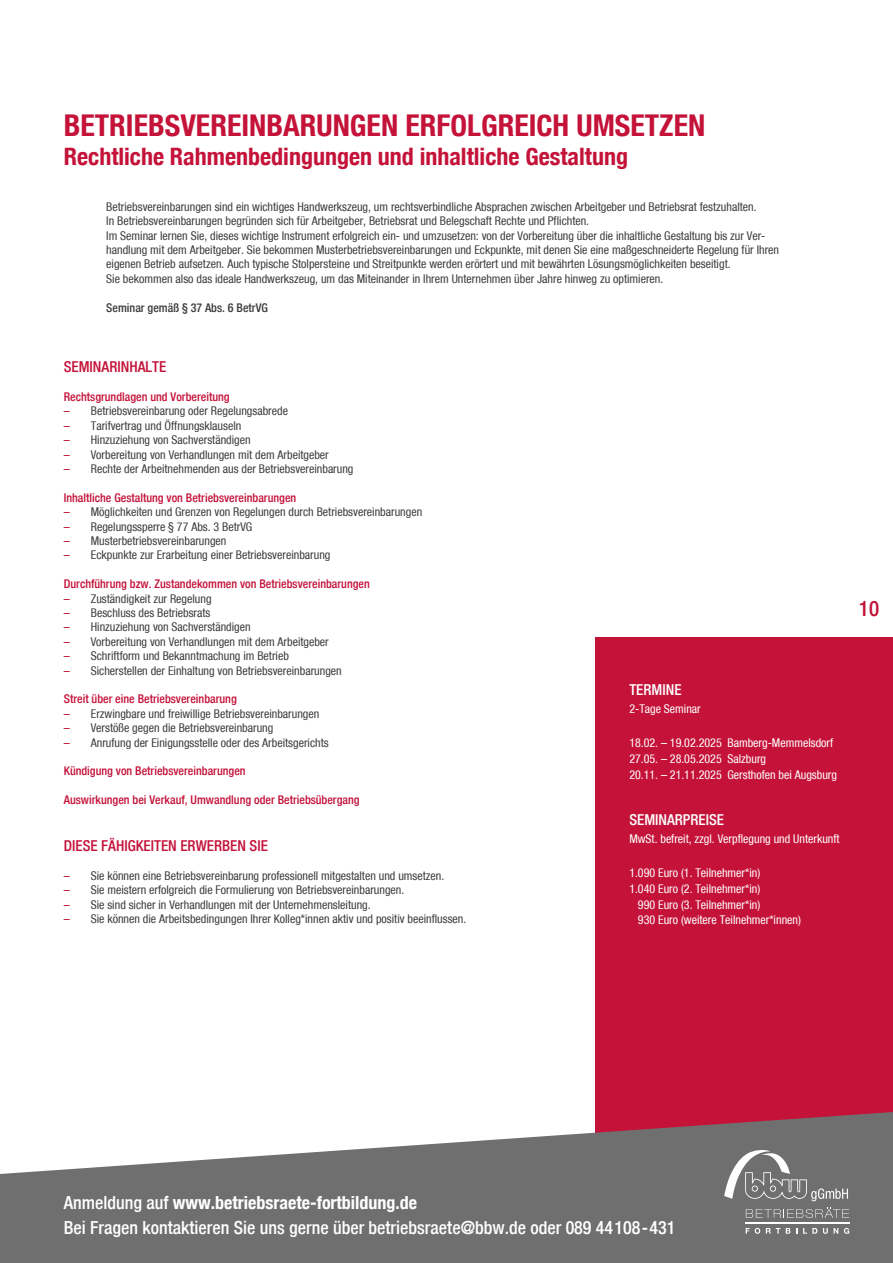
<style>
.page{position:relative;width:893px;height:1263px;background:#fff}
.page>*{position:absolute;margin:0;border:0;box-sizing:border-box;transform-origin:0 0}
.Headline_BetrVG{font:700 condensed 30px "Bfz";color:#c41239}
.Subline_BetrVG{font:700 condensed 24px "Bfz";color:#c41239}
.t1{font:500 condensed 21px "Bfz";color:#c41239}
.t2{font:500 condensed 18px "Bfz";color:#fff}
.t3{font:700 condensed 18px "Bfz";color:#fff}
.t4{font:500 condensed 15px "Bfz";color:#c41239}
.t5{font:500 condensed 15px "Bfz";color:#fff}
.t6{font:condensed 12px/14.4px "Bfz";color:#3c3c3b}
.t7{font:condensed 12px "Bfz";color:#fff}
.t8{font:500 condensed 12px "Bfz";color:#c41239}
.t9{font:500 condensed 12px "Bfz";color:#3c3c3b}
.s1{color:#c41239}
.s2{font-weight:500}
</style>
<div class="page">
<div style="left:595px;top:638px;width:298px;height:625px;background:#c41239"></div>
<svg style="left:0;top:1112px;width:893px;height:151px;fill:#706f6f"></svg>
<svg style="left:724px;top:1150px;width:124px;height:51px;background:#868585"></svg>
<svg style="left:746px;top:1207px;width:103px;height:11px"></svg>
<svg style="left:823px;top:1228px;width:5px;height:6px"></svg>
<svg style="left:746px;top:1228px;width:14px;height:6px"></svg>
<svg style="left:786px;top:1228px;width:4px;height:6px"></svg>
<svg style="left:834px;top:1228px;width:4px;height:6px"></svg>
<svg style="left:766px;top:1228px;width:14px;height:6px"></svg>
<svg style="left:803px;top:1228px;width:14px;height:6px"></svg>
<svg style="left:844px;top:1228px;width:5px;height:6px"></svg>
<hr style="left:745px;top:1222px;width:104px;height:2px;background:#fff">
<p class="Headline_BetrVG" style="left:64px;top:107px;width:643px">BETRIEBSVEREINBARUNGEN ERFOLGREICH UMSETZEN</p>
<p class="Subline_BetrVG" style="left:64px;top:142px;width:566px">Rechtliche Rahmenbedingungen und inhaltliche Gestaltung</p>
<p class="t6" style="left:106px;top:199px;width:674px">Betriebsvereinbarungen sind ein wichtiges Handwerkszeug, um rechtsverbindliche Absprachen zwischen Arbeitgeber und Betriebsrat festzuhalten.<br>In Betriebsvereinbarungen begründen sich für Arbeitgeber, Betriebsrat und Belegschaft Rechte und Pflichten.<br>Im Seminar lernen Sie, dieses wichtige Instrument erfolgreich ein- und umzusetzen: von der Vorbereitung über die inhaltliche Gestaltung bis zur Ver&shy;handlung mit dem Arbeitgeber. Sie bekommen Musterbetriebsvereinbarungen und Eckpunkte, mit denen Sie eine maßgeschneiderte Regelung für Ihren eigenen Betrieb aufsetzen. Auch typische Stolpersteine und Streitpunkte werden erörtert und mit bewährten Lösungsmöglichkeiten beseitigt.<br>Sie bekommen also das ideale Handwerkszeug, um das Miteinander in Ihrem Unternehmen über Jahre hinweg zu optimieren.</p>
<p class="t9" style="left:106px;top:300px;width:163px">Seminar gemäß § 37 Abs. 6 BetrVG</p>
<p class="t4" style="left:64px;top:358px;width:104px">SEMINARINHALTE</p>
<p class="t8" style="left:64px;top:390px;width:167px">Rechtsgrundlagen und Vorbereitung</p>
<p class="t6" style="left:64px;top:404px;width:226px"><span class="s1">–</span> Betriebsvereinbarung oder Regelungsabrede</p>
<p class="t6" style="left:64px;top:418px;width:179px"><span class="s1">–</span> Tarifvertrag und Öffnungsklauseln</p>
<p class="t6" style="left:64px;top:433px;width:188px"><span class="s1">–</span> Hinzuziehung von Sachverständigen</p>
<p class="t6" style="left:64px;top:447px;width:267px"><span class="s1">–</span> Vorbereitung von Verhandlungen mit dem Arbeitgeber</p>
<p class="t6" style="left:64px;top:461px;width:291px"><span class="s1">–</span> Rechte der Arbeitnehmenden aus der Betriebsvereinbarung</p>
<p class="t8" style="left:64px;top:490px;width:234px">Inhaltliche Gestaltung von Betriebsvereinbarungen</p>
<p class="t6" style="left:64px;top:505px;width:360px"><span class="s1">–</span> Möglichkeiten und Grenzen von Regelungen durch Betriebsvereinbarungen</p>
<p class="t6" style="left:64px;top:519px;width:190px"><span class="s1">–</span> Regelungssperre § 77 Abs. 3 BetrVG</p>
<p class="t6" style="left:64px;top:533px;width:164px"><span class="s1">–</span> Musterbetriebsvereinbarungen</p>
<p class="t6" style="left:64px;top:548px;width:268px"><span class="s1">–</span> Eckpunkte zur Erarbeitung einer Betriebsvereinbarung</p>
<p class="t8" style="left:64px;top:577px;width:308px">Durchführung bzw. Zustandekommen von Betriebsvereinbarungen</p>
<p class="t6" style="left:64px;top:591px;width:149px"><span class="s1">–</span> Zuständigkeit zur Regelung</p>
<p class="t6" style="left:64px;top:605px;width:148px"><span class="s1">–</span> Beschluss des Betriebsrats</p>
<p class="t6" style="left:64px;top:620px;width:188px"><span class="s1">–</span> Hinzuziehung von Sachverständigen</p>
<p class="t6" style="left:64px;top:634px;width:267px"><span class="s1">–</span> Vorbereitung von Verhandlungen mit dem Arbeitgeber</p>
<p class="t6" style="left:64px;top:649px;width:227px"><span class="s1">–</span> Schriftform und Bekanntmachung im Betrieb</p>
<p class="t6" style="left:64px;top:663px;width:279px"><span class="s1">–</span> Sicherstellen der Einhaltung von Betriebsvereinbarungen</p>
<p class="t8" style="left:64px;top:692px;width:175px">Streit über eine Betriebsvereinbarung</p>
<p class="t6" style="left:64px;top:706px;width:257px"><span class="s1">–</span> Erzwingbare und freiwillige Betriebsvereinbarungen</p>
<p class="t6" style="left:64px;top:721px;width:211px"><span class="s1">–</span> Verstöße gegen die Betriebsvereinbarung</p>
<p class="t6" style="left:64px;top:735px;width:266px"><span class="s1">–</span> Anrufung der Einigungsstelle oder des Arbeitsgerichts</p>
<p class="t8" style="left:64px;top:764px;width:183px">Kündigung von Betriebsvereinbarungen</p>
<p class="t8" style="left:64px;top:793px;width:297px">Auswirkungen bei Verkauf, Umwandlung oder Betriebsübergang</p>
<p class="t4" style="left:64px;top:837px;width:206px">DIESE FÄHIGKEITEN ERWERBEN SIE</p>
<p class="t6" style="left:64px;top:868px;width:382px"><span class="s1">–</span> Sie können eine Betriebsvereinbarung professionell mitgestalten und umsetzen.</p>
<p class="t6" style="left:64px;top:883px;width:342px"><span class="s1">–</span> Sie meistern erfolgreich die Formulierung von Betriebsvereinbarungen.</p>
<p class="t6" style="left:64px;top:897px;width:308px"><span class="s1">–</span> Sie sind sicher in Verhandlungen mit der Unternehmensleitung.</p>
<p class="t6" style="left:64px;top:911px;width:404px"><span class="s1">–</span> Sie können die Arbeitsbedingungen Ihrer Kolleg*innen aktiv und positiv beeinflussen.</p>
<p class="t5" style="left:629px;top:681px;width:54px">TERMINE</p>
<p class="t7" style="left:629px;top:702px;width:73px">2-Tage Seminar</p>
<p class="t7" style="left:629px;top:736px;width:205px">18.02. – 19.02.2025 Bamberg-Memmelsdorf</p>
<p class="t7" style="left:629px;top:752px;width:138px">27.05. – 28.05.2025 Salzburg</p>
<p class="t7" style="left:629px;top:767px;width:209px">20.11. – 21.11.2025 Gersthofen bei Augsburg</p>
<p class="t5" style="left:629px;top:811px;width:96px">SEMINARPREISE</p>
<p class="t7" style="left:629px;top:832px;width:212px">MwSt. befreit, zzgl. Verpflegung und Unterkunft</p>
<p class="t7" style="left:629px;top:866px;width:132px">1.090 Euro (1. Teilnehmer*in)</p>
<p class="t7" style="left:629px;top:882px;width:132px">1.040 Euro (2. Teilnehmer*in)</p>
<p class="t7" style="left:638px;top:897px;width:124px">990 Euro (3. Teilnehmer*in)</p>
<p class="t7" style="left:638px;top:913px;width:164px">930 Euro (weitere Teilnehmer*innen)</p>
<p class="t1" style="left:859px;top:596px;width:22px">10</p>
<p class="t3" style="left:64px;top:1191px;width:355px"><span class="s2">Anmeldung auf</span> www.betriebsraete-fortbildung.de</p>
<p class="t2" style="left:64px;top:1217px;width:613px">Bei Fragen kontaktieren Sie uns gerne über betriebsraete@bbw.de oder 089 44108-431</p>
</div>
